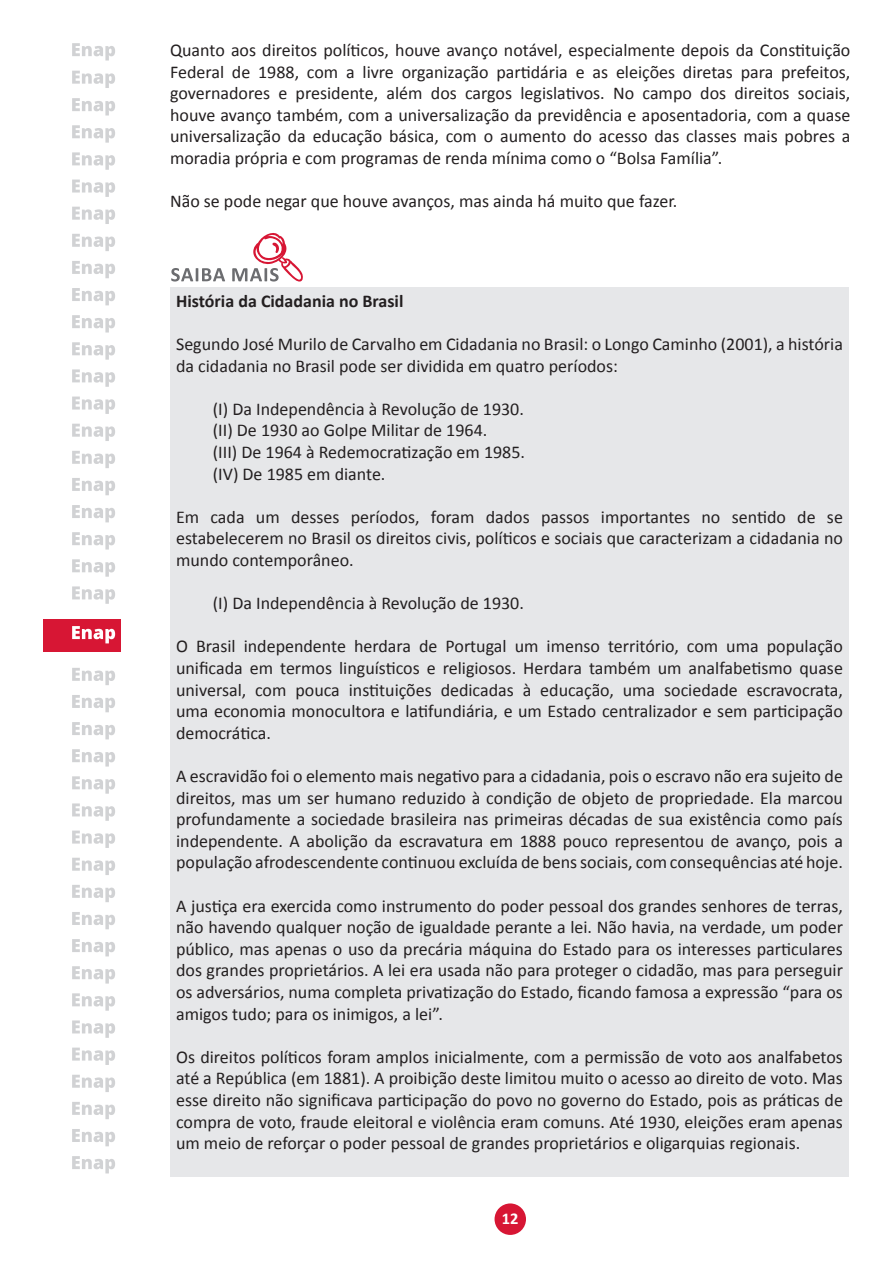
<style>
.page{position:relative;width:893px;height:1263px;background:#fff}
.page>*{position:absolute;margin:0;border:0;box-sizing:border-box;transform-origin:0 0}
.t1{font:18px/21.6px "Calibri";color:#231f20;text-align:justify}
.t2{font:700 18px "Calibri";color:#231f20}
.t3{font:700 16.5px "Calibri";color:#fff}
</style>
<div class="page">
<div style="left:495px;top:1203px;width:31px;height:32px;background:#d71634;border-radius:50%"></div>
<div style="left:44px;top:619px;width:77px;height:32px;background:#d71634"></div>
<svg style="left:72px;top:626px;width:43px;height:17px"></svg>
<svg style="left:72px;top:98px;width:43px;height:17px"></svg>
<svg style="left:72px;top:125px;width:43px;height:18px"></svg>
<svg style="left:72px;top:152px;width:43px;height:18px"></svg>
<svg style="left:72px;top:180px;width:43px;height:17px"></svg>
<svg style="left:72px;top:207px;width:43px;height:17px"></svg>
<svg style="left:72px;top:234px;width:43px;height:17px"></svg>
<svg style="left:72px;top:261px;width:43px;height:17px"></svg>
<svg style="left:72px;top:288px;width:43px;height:17px"></svg>
<svg style="left:72px;top:315px;width:43px;height:17px"></svg>
<svg style="left:72px;top:342px;width:43px;height:18px"></svg>
<svg style="left:72px;top:369px;width:43px;height:18px"></svg>
<svg style="left:72px;top:397px;width:43px;height:17px"></svg>
<svg style="left:72px;top:424px;width:43px;height:17px"></svg>
<svg style="left:72px;top:451px;width:43px;height:17px"></svg>
<svg style="left:72px;top:478px;width:43px;height:17px"></svg>
<svg style="left:72px;top:505px;width:43px;height:17px"></svg>
<svg style="left:72px;top:532px;width:43px;height:17px"></svg>
<svg style="left:72px;top:559px;width:43px;height:18px"></svg>
<svg style="left:72px;top:586px;width:43px;height:18px"></svg>
<svg style="left:72px;top:668px;width:43px;height:17px"></svg>
<svg style="left:72px;top:695px;width:43px;height:17px"></svg>
<svg style="left:72px;top:722px;width:43px;height:17px"></svg>
<svg style="left:72px;top:749px;width:43px;height:17px"></svg>
<svg style="left:72px;top:776px;width:43px;height:18px"></svg>
<svg style="left:72px;top:803px;width:43px;height:18px"></svg>
<svg style="left:72px;top:830px;width:43px;height:18px"></svg>
<svg style="left:72px;top:858px;width:43px;height:17px"></svg>
<svg style="left:72px;top:885px;width:43px;height:17px"></svg>
<svg style="left:72px;top:912px;width:43px;height:17px"></svg>
<svg style="left:72px;top:939px;width:43px;height:17px"></svg>
<svg style="left:72px;top:966px;width:43px;height:17px"></svg>
<svg style="left:72px;top:993px;width:43px;height:18px"></svg>
<svg style="left:72px;top:1020px;width:43px;height:18px"></svg>
<svg style="left:72px;top:1047px;width:43px;height:18px"></svg>
<svg style="left:72px;top:1075px;width:43px;height:17px"></svg>
<svg style="left:72px;top:1102px;width:43px;height:17px"></svg>
<svg style="left:72px;top:1129px;width:43px;height:17px"></svg>
<svg style="left:72px;top:1156px;width:43px;height:17px"></svg>
<svg style="left:72px;top:71px;width:43px;height:17px"></svg>
<svg style="left:72px;top:43px;width:43px;height:18px"></svg>
<svg style="left:171px;top:268px;width:54px;height:13px"></svg>
<svg style="left:232px;top:233px;width:71px;height:49px"></svg>
<div style="left:170px;top:287px;width:679px;height:890px;background:#e6e7e9"></div>
<p class="t1" style="left:170px;top:38px;width:682px">Quanto aos direitos políticos, houve avanço notável, especialmente depois da Constituição Federal de 1988, com a livre organização partidária e as eleições diretas para prefeitos, governadores e presidente, além dos cargos legislativos. No campo dos direitos sociais, houve avanço também, com a universalização da previdência e aposentadoria, com a quase universalização da educação básica, com o aumento do acesso das classes mais pobres a moradia própria e com programas de renda mínima como o “Bolsa Família”.</p>
<p class="t1" style="left:170px;top:190px;width:509px">Não se pode negar que houve avanços, mas ainda há muito que fazer.</p>
<p class="t2" style="left:176px;top:290px;width:229px">História da Cidadania no Brasil</p>
<p class="t1" style="left:176px;top:332px;width:668px">Segundo José Murilo de Carvalho em Cidadania no Brasil: o Longo Caminho (2001), a história da cidadania no Brasil pode ser dividida em quatro períodos:</p>
<p class="t1" style="left:213px;top:397px;width:314px;text-align:left">(I) Da Independência à Revolução de 1930. (II) De 1930 ao Golpe Militar de 1964.<br>(III) De 1964 à Redemocratização em 1985. (IV) De 1985 em diante.</p>
<p class="t1" style="left:176px;top:505px;width:668px">Em cada um desses períodos, foram dados passos importantes no sentido de se estabelecerem no Brasil os direitos civis, políticos e sociais que caracterizam a cidadania no mundo contemporâneo.</p>
<p class="t1" style="left:213px;top:591px;width:313px">(I) Da Independência à Revolução de 1930.</p>
<p class="t1" style="left:176px;top:635px;width:668px">O Brasil independente herdara de Portugal um imenso território, com uma população unificada em termos linguísticos e religiosos. Herdara também um analfabetismo quase universal, com pouca instituições dedicadas à educação, uma sociedade escravocrata, uma economia monocultora e latifundiária, e um Estado centralizador e sem participação democrática.</p>
<p class="t1" style="left:176px;top:764px;width:668px">A escravidão foi o elemento mais negativo para a cidadania, pois o escravo não era sujeito de direitos, mas um ser humano reduzido à condição de objeto de propriedade. Ela marcou profundamente a sociedade brasileira nas primeiras décadas de sua existência como país independente. A abolição da escravatura em 1888 pouco representou de avanço, pois a população afrodescendente continuou excluída de bens sociais, com consequências até hoje.</p>
<p class="t1" style="left:176px;top:894px;width:668px">A justiça era exercida como instrumento do poder pessoal dos grandes senhores de terras, não havendo qualquer noção de igualdade perante a lei. Não havia, na verdade, um poder público, mas apenas o uso da precária máquina do Estado para os interesses particulares dos grandes proprietários. A lei era usada não para proteger o cidadão, mas para perseguir os adversários, numa completa privatização do Estado, ficando famosa a expressão “para os amigos tudo; para os inimigos, a lei”.</p>
<p class="t1" style="left:176px;top:1045px;width:668px">Os direitos políticos foram amplos inicialmente, com a permissão de voto aos analfabetos até a República (em 1881). A proibição deste limitou muito o acesso ao direito de voto. Mas esse direito não significava participação do povo no governo do Estado, pois as práticas de compra de voto, fraude eleitoral e violência eram comuns. Até 1930, eleições eram apenas um meio de reforçar o poder pessoal de grandes proprietários e oligarquias regionais.</p>
<p class="t3" style="left:502px;top:1208px;width:18px">12</p>
</div>
